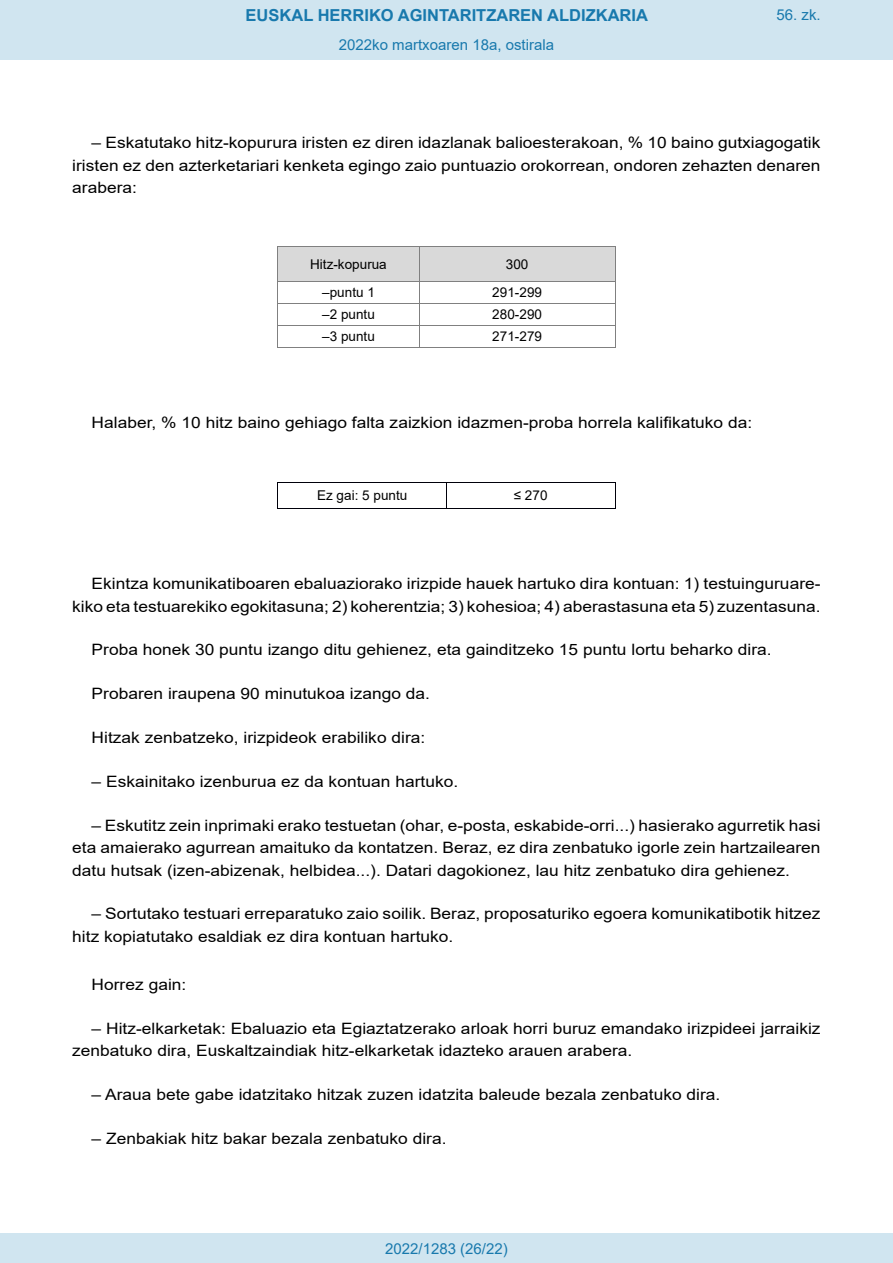
<style>
.page{position:relative;width:893px;height:1263px;background:#fff}
.page>*{position:absolute;margin:0;border:0;box-sizing:border-box;transform-origin:0 0}
.t1{font:700 16.5px "Arial";color:#1879ad}
.BOPVDetalle{font:15.6px/22.5px "Arial";color:#000;text-align:justify;scale:1.11 1}
.Paginacion_Centro{font:15px "Arial";color:#1879ad}
.t2{font:13.5px "Arial";letter-spacing:.005em;color:#000}
.s1{font-style:inherit}
</style>
<div class="page">
<div style="left:0;top:0;width:893px;height:60px;background:#d0e5f0"></div>
<div style="left:0;top:1233px;width:893px;height:30px;background:#d0e5f0"></div>
<div style="left:278px;top:247px;width:141px;height:34px;background:#d9d9d9"></div>
<div style="left:419px;top:247px;width:196px;height:34px;background:#d9d9d9"></div>
<hr style="left:278px;top:246px;width:141px;height:1px;background:#808080">
<hr style="left:419px;top:246px;width:196px;height:1px;background:#808080">
<hr style="left:278px;top:247px;width:1px;height:34px;background:#808080">
<hr style="left:419px;top:247px;width:1px;height:34px;background:#808080">
<hr style="left:615px;top:247px;width:1px;height:34px;background:#808080">
<hr style="left:278px;top:281px;width:141px;height:1px;background:#808080">
<hr style="left:419px;top:281px;width:196px;height:1px;background:#808080">
<hr style="left:278px;top:303px;width:141px;height:1px;background:#808080">
<hr style="left:419px;top:303px;width:196px;height:1px;background:#808080">
<hr style="left:278px;top:325px;width:141px;height:1px;background:#808080">
<hr style="left:419px;top:325px;width:196px;height:1px;background:#808080">
<hr style="left:278px;top:347px;width:141px;height:1px;background:#808080">
<svg style="left:419px;top:282px;width:1px;height:65px"></svg>
<hr style="left:419px;top:347px;width:196px;height:1px;background:#808080">
<svg style="left:615px;top:281px;width:1px;height:67px"></svg>
<hr style="left:278px;top:482px;width:168px;height:1px;background:#00000a">
<hr style="left:447px;top:482px;width:168px;height:1px;background:#00000a">
<hr style="left:278px;top:508px;width:168px;height:1px;background:#00000a">
<svg style="left:446px;top:482px;width:1px;height:27px"></svg>
<hr style="left:447px;top:508px;width:168px;height:1px;background:#00000a">
<svg style="left:615px;top:482px;width:1px;height:27px"></svg>
<p class="t1" style="left:246px;top:3px;width:404px">EUSKAL HERRIKO AGINTARITZAREN ALDIZKARIA</p>
<p class="Paginacion_Centro" style="left:339px;top:35px;width:217px">2022ko martxoaren 18a, ostirala</p>
<p class="Paginacion_Centro" style="left:776px;top:5px;width:46px">56. zk.</p>
<p class="BOPVDetalle" style="left:72px;top:131px;width:676px;text-indent:19px">– Eskatutako hitz-kopurura iristen ez diren idazlanak balioesterakoan, % 10 baino gutxiagogatik iristen ez den azterketariari kenketa egingo zaio puntuazio orokorrean, ondoren zehazten denaren arabera:</p>
<p class="t2" style="left:310px;top:255px;width:78px">Hitz-kopurua</p>
<p class="t2" style="left:506px;top:255px;width:24px">300</p>
<p class="t2" style="left:322px;top:283px;width:54px">–puntu 1</p>
<p class="t2" style="left:492px;top:283px;width:51px">291-299</p>
<p class="t2" style="left:322px;top:305px;width:54px">–2 puntu</p>
<p class="t2" style="left:492px;top:305px;width:51px">280-290</p>
<p class="t2" style="left:322px;top:327px;width:54px">–3 puntu</p>
<p class="t2" style="left:492px;top:327px;width:51px">271-279</p>
<p class="BOPVDetalle" style="left:92px;top:412px;width:597px">Halaber, % 10 hitz baino gehiago falta zaizkion idazmen-proba horrela kalifikatuko da:</p>
<p class="t2" style="left:317px;top:486px;width:92px">Ez gai: 5 puntu</p>
<p class="t2" style="left:514px;top:486px;width:35px"><span class="s1">≤</span> 270</p>
<p class="BOPVDetalle" style="left:72px;top:572px;width:676px;text-align:right">Ekintza komunikatiboaren ebaluaziorako irizpide hauek hartuko dira kontuan: 1) testuinguruare&shy;kiko eta testuarekiko egokitasuna; 2) koherentzia; 3) kohesioa; 4) aberastasuna eta 5) zuzentasuna.</p>
<p class="BOPVDetalle" style="left:92px;top:639px;width:614px">Proba honek 30 puntu izango ditu gehienez, eta gainditzeko 15 puntu lortu beharko dira.</p>
<p class="BOPVDetalle" style="left:92px;top:682px;width:306px">Probaren iraupena 90 minutukoa izango da.</p>
<p class="BOPVDetalle" style="left:92px;top:726px;width:302px">Hitzak zenbatzeko, irizpideok erabiliko dira:</p>
<p class="BOPVDetalle" style="left:92px;top:770px;width:332px">– Eskainitako izenburua ez da kontuan hartuko.</p>
<p class="BOPVDetalle" style="left:72px;top:814px;width:676px;text-indent:19px">– Eskutitz zein inprimaki erako testuetan (ohar, e-posta, eskabide-orri...) hasierako agurretik hasi eta amaierako agurrean amaituko da kontatzen. Beraz, ez dira zenbatuko igorle zein hartzailearen datu hutsak (izen-abizenak, helbidea...). Datari dagokionez, lau hitz zenbatuko dira gehienez.</p>
<p class="BOPVDetalle" style="left:72px;top:902px;width:676px;text-indent:19px">– Sortutako testuari erreparatuko zaio soilik. Beraz, proposaturiko egoera komunikatibotik hitzez hitz kopiatutako esaldiak ez dira kontuan hartuko.</p>
<p class="BOPVDetalle" style="left:92px;top:973px;width:87px">Horrez gain:</p>
<p class="BOPVDetalle" style="left:72px;top:1017px;width:676px;text-indent:19px">– Hitz-elkarketak: Ebaluazio eta Egiaztatzerako arloak horri buruz emandako irizpideei jarraikiz zenbatuko dira, Euskaltzaindiak hitz-elkarketak idazteko arauen arabera.</p>
<p class="BOPVDetalle" style="left:92px;top:1083px;width:568px">– Araua bete gabe idatzitako hitzak zuzen idatzita baleude bezala zenbatuko dira.</p>
<p class="BOPVDetalle" style="left:92px;top:1127px;width:321px">– Zenbakiak hitz bakar bezala zenbatuko dira.</p>
<p class="Paginacion_Centro" style="left:385px;top:1238px;width:124px">2022/1283 (26/22)</p>
</div>
